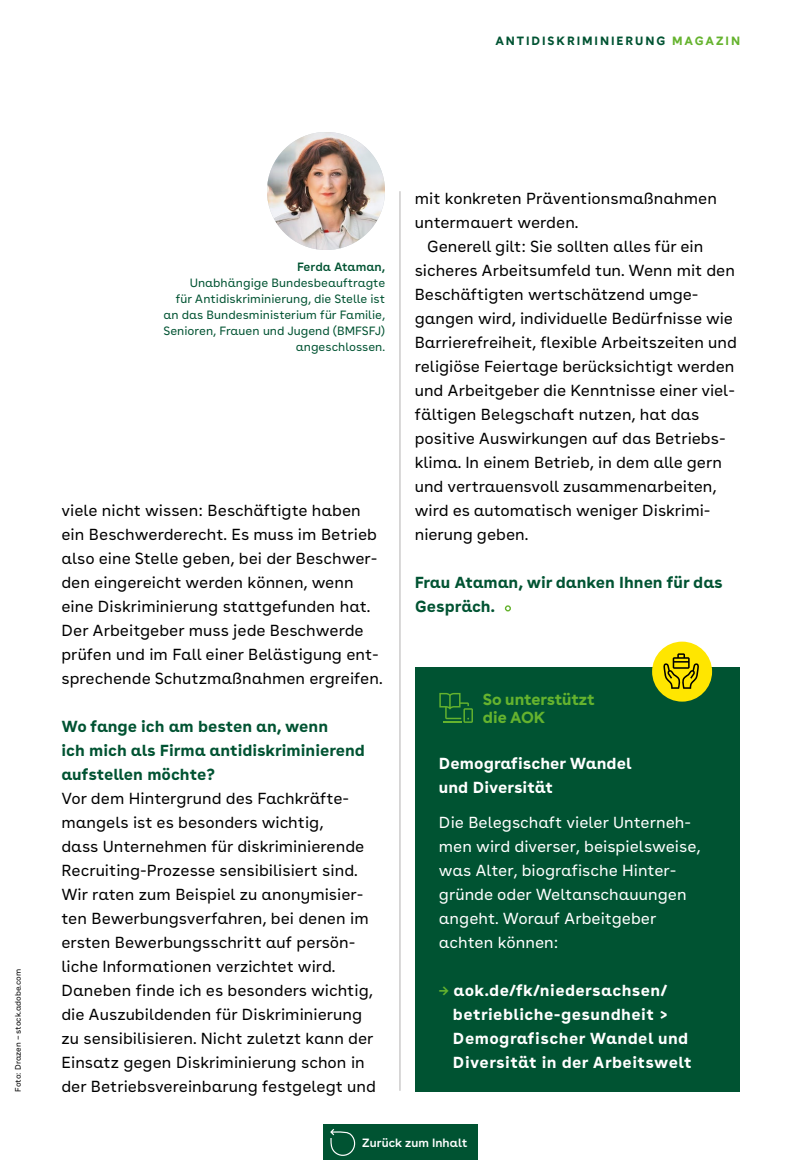
<style>
.page{position:relative;width:800px;height:1160px;background:#fff}
.page>*{position:absolute;margin:0;border:0;box-sizing:border-box;transform-origin:0 0}
.t1{font:16px/24px "AOK Buenos Aires Text";color:#000}
.t2{font:16px/24px "AOK Buenos Aires Text";color:#fff}
.t3{font:700 16px/24px "AOK Buenos Aires Text";letter-spacing:-.005em;color:#005332}
.t4{font:700 16px/24px "AOK Buenos Aires Text";letter-spacing:.025em;color:#fff}
.t5{font:700 16px/24px "AOK Buenos Aires Text";color:#fff}
.t6{font:700 16px/18px "AOK Buenos Aires";color:#65b32e}
.t7{font:12px/16px "AOK Buenos Aires Text";color:#005332;text-align:right}
.t8{font:700 12px "AOK Buenos Aires";letter-spacing:.16em;color:#005332}
.t9{font:600 12px "AOK Buenos Aires";color:#fff}
.t10{font:600 12px "AOK Buenos Aires Text";color:#005332}
.t11{font:8px "AOK Buenos Aires Text";color:#000}
.s1{color:#65b32e}
</style>
<div class="page">
<svg style="left:505px;top:605px;width:6px;height:6px"></svg>
<hr style="left:400px;top:191px;width:1px;height:900px;background:#b3b2b2">
<div style="left:415px;top:667px;width:325px;height:424px;background:#005332"></div>
<div style="left:652px;top:642px;width:60px;height:60px;background:#ffe600;border-radius:50%"></div>
<svg style="left:663px;top:653px;width:36px;height:36px"></svg>
<svg style="left:439px;top:693px;width:34px;height:30px"></svg>
<img style="left:267px;top:132px;width:118px;height:118px;border-radius:59px">
<div style="left:323px;top:1124px;width:155px;height:36px;background:#005332"></div>
<svg style="left:330px;top:1129px;width:26px;height:27px"></svg>
<p class="t8" style="left:495px;top:31px;width:246px">ANTIDISKRIMINIERUNG <span class="s1">MAGAZIN</span></p>
<p class="t11" style="left:12px;top:1092px;width:124px;rotate:-90deg">Foto: Drazen – stock.adobe.com</p>
<p class="t10" style="left:297px;top:257px;width:90px">Ferda Ataman,</p>
<p class="t7" style="left:163px;top:274px;width:223px">Unabhängige Bundesbeauftragte<br>für Antidiskriminierung, die Stelle ist an das Bundesministerium für Familie, Senioren, Frauen und Jugend (BMFSFJ) angeschlossen.</p>
<p class="t1" style="left:61px;top:497px;width:323px">viele nicht wissen: Beschäftigte haben ein Beschwerderecht. Es muss im Betrieb also eine Stelle geben, bei der Beschwer&shy;den eingereicht werden können, wenn eine Diskriminierung stattgefunden hat.<br>Der Arbeitgeber muss jede Beschwerde prüfen und im Fall einer Belästigung ent&shy;sprechende Schutzmaßnahmen ergreifen.</p>
<p class="t3" style="left:61px;top:713px;width:305px">Wo fange ich am besten an, wenn<br>ich mich als Firma antidiskriminierend aufstellen möchte?</p>
<p class="t1" style="left:61px;top:785px;width:316px">Vor dem Hintergrund des Fachkräfte&shy;mangels ist es besonders wichtig,<br>dass Unternehmen für diskriminierende Recruiting-Prozesse sensibilisiert sind.<br>Wir raten zum Beispiel zu anonymisier&shy;ten Bewerbungsverfahren, bei denen im ersten Bewerbungsschritt auf persön&shy;liche Informationen verzichtet wird.<br>Daneben finde ich es besonders wichtig, die Auszubildenden für Diskriminierung zu sensibilisieren. Nicht zuletzt kann der Einsatz gegen Diskriminierung schon in der Betriebsvereinbarung festgelegt und</p>
<p class="t1" style="left:415px;top:185px;width:304px">mit konkreten Präventionsmaßnahmen untermauert werden.</p>
<p class="t1" style="left:415px;top:233px;width:324px;text-indent:12px">Generell gilt: Sie sollten alles für ein sicheres Arbeitsumfeld tun. Wenn mit den Beschäftigten wertschätzend umge&shy;gangen wird, individuelle Bedürfnisse wie Barrierefreiheit, flexible Arbeitszeiten und religiöse Feiertage berücksichtigt werden und Arbeitgeber die Kenntnisse einer viel&shy;fältigen Belegschaft nutzen, hat das positive Auswirkungen auf das Betriebs&shy;klima. In einem Betrieb, in dem alle gern und vertrauensvoll zusammenarbeiten, wird es automatisch weniger Diskrimi&shy;nierung geben.</p>
<p class="t3" style="left:415px;top:569px;width:309px">Frau Ataman, wir danken Ihnen für das<br>Gespräch.</p>
<p class="t6" style="left:483px;top:689px;width:113px">So unterstützt die AOK</p>
<p class="t5" style="left:439px;top:750px;width:194px">Demografischer Wandel und Diversität</p>
<p class="t2" style="left:439px;top:808px;width:263px">Die Belegschaft vieler Unterneh&shy;men wird diverser, beispielsweise, was Alter, biografische Hinter&shy;gründe oder Weltanschauungen angeht. Worauf Arbeitgeber achten können:</p>
<p class="t4" style="left:453px;top:976px;width:240px;text-indent:-14px"><span class="s1">→</span> aok.de/fk/niedersachsen/ betriebliche-gesundheit &gt;<br>Demografischer Wandel und<br>Diversität in der Arbeitswelt</p>
<p class="t9" style="left:362px;top:1132px;width:107px">Zurück zum Inhalt</p>
</div>
